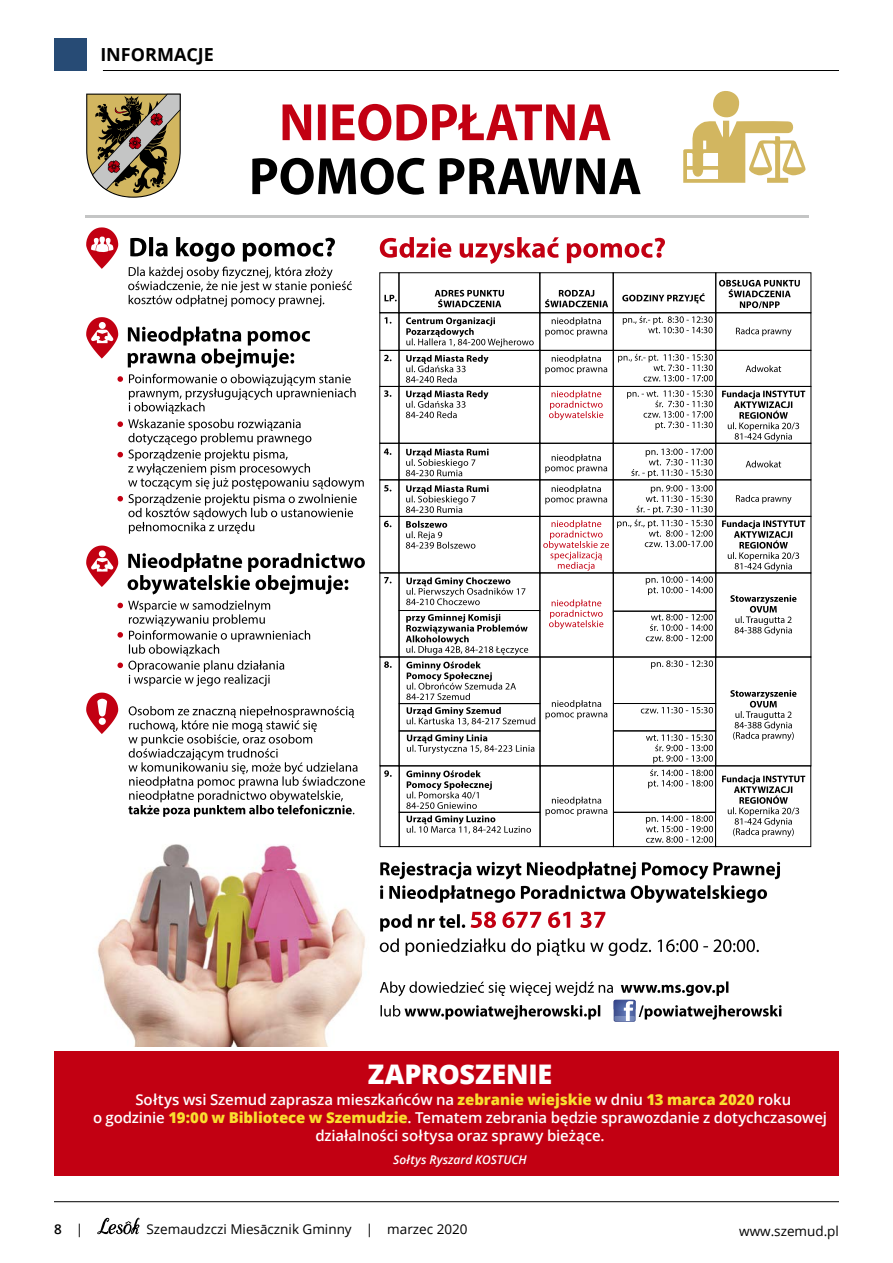
<style>
.page{position:relative;width:893px;height:1263px;background:#fff}
.page>*{position:absolute;margin:0;border:0;box-sizing:border-box;transform-origin:0 0}
.t1{font:800 27px "Open Sans";letter-spacing:-.01em;color:#fff}
.t2{font:700 18px "Open Sans";color:#000}
.t3{font:600 15px/18px "Open Sans";letter-spacing:-.01em;color:#fff;text-align:center}
.t4{font:13.5px "Open Sans";color:#000}
.t5{font:600 13.5px "Open Sans";color:#000}
.t6{font:italic 600 12px "Open Sans";letter-spacing:.005em;color:#fff}
.s1{font-weight:800;color:#f9de30}
.s2{font-weight:400}
</style>
<div class="page">
<svg style="left:85px;top:93px;width:724px;height:125px"></svg>
<svg style="left:86px;top:94px;width:95px;height:104px;background:#978764"></svg>
<hr style="left:85px;top:216px;width:723px;height:2px;background:#c4c5c5">
<svg style="left:683px;top:91px;width:122px;height:92px"></svg>
<svg style="left:283px;top:104px;width:327px;height:37px"></svg>
<svg style="left:252px;top:158px;width:389px;height:37px"></svg>
<img style="left:97px;top:822px;width:305px;height:225px">
<svg style="left:86px;top:227px;width:32px;height:42px"></svg>
<svg style="left:128px;top:237px;width:224px;height:70px"></svg>
<svg style="left:380px;top:237px;width:285px;height:27px"></svg>
<svg style="left:380px;top:862px;width:400px;height:94px"></svg>
<svg style="left:86px;top:317px;width:32px;height:42px"></svg>
<svg style="left:128px;top:327px;width:182px;height:41px"></svg>
<svg style="left:128px;top:553px;width:237px;height:41px"></svg>
<svg style="left:86px;top:546px;width:32px;height:41px"></svg>
<svg style="left:117px;top:374px;width:247px;height:160px"></svg>
<svg style="left:117px;top:600px;width:193px;height:86px"></svg>
<svg style="left:380px;top:981px;width:401px;height:41px"></svg>
<svg style="left:128px;top:706px;width:237px;height:111px"></svg>
<svg style="left:86px;top:693px;width:32px;height:41px"></svg>
<div style="left:613px;top:312px;width:103px;height:39px;border:1px solid #000"></div>
<svg style="left:623px;top:316px;width:90px;height:17px"></svg>
<svg style="left:545px;top:290px;width:63px;height:17px"></svg>
<svg style="left:622px;top:293px;width:83px;height:10px"></svg>
<div style="left:540px;top:312px;width:74px;height:39px;border:1px solid #000"></div>
<svg style="left:545px;top:317px;width:62px;height:19px"></svg>
<div style="left:613px;top:350px;width:103px;height:37px;border:1px solid #000"></div>
<svg style="left:618px;top:354px;width:95px;height:27px"></svg>
<div style="left:540px;top:350px;width:74px;height:37px;border:1px solid #000"></div>
<svg style="left:545px;top:355px;width:62px;height:19px"></svg>
<div style="left:613px;top:386px;width:103px;height:58px;border:1px solid #000"></div>
<svg style="left:627px;top:390px;width:86px;height:40px"></svg>
<div style="left:540px;top:386px;width:74px;height:58px;border:1px solid #000"></div>
<svg style="left:549px;top:390px;width:54px;height:30px"></svg>
<div style="left:715px;top:312px;width:96px;height:39px;border:1px solid #000"></div>
<div style="left:715px;top:350px;width:96px;height:37px;border:1px solid #000"></div>
<div style="left:715px;top:386px;width:96px;height:58px;border:1px solid #000"></div>
<div style="left:613px;top:443px;width:103px;height:37px;border:1px solid #000"></div>
<div style="left:613px;top:611px;width:103px;height:46px;border:1px solid #000"></div>
<div style="left:613px;top:703px;width:103px;height:28px;border:1px solid #000"></div>
<div style="left:613px;top:730px;width:103px;height:36px;border:1px solid #000"></div>
<div style="left:540px;top:443px;width:74px;height:37px;border:1px solid #000"></div>
<div style="left:540px;top:516px;width:74px;height:57px;border:1px solid #000"></div>
<div style="left:540px;top:572px;width:74px;height:85px;border:1px solid #000"></div>
<div style="left:540px;top:657px;width:74px;height:109px;border:1px solid #000"></div>
<div style="left:540px;top:765px;width:74px;height:82px;border:1px solid #000"></div>
<svg style="left:545px;top:485px;width:62px;height:19px"></svg>
<svg style="left:545px;top:454px;width:62px;height:19px"></svg>
<svg style="left:631px;top:448px;width:82px;height:30px"></svg>
<svg style="left:543px;top:520px;width:66px;height:51px"></svg>
<svg style="left:549px;top:599px;width:54px;height:30px"></svg>
<svg style="left:617px;top:485px;width:96px;height:62px"></svg>
<div style="left:613px;top:572px;width:103px;height:39px;border:1px solid #000"></div>
<svg style="left:646px;top:576px;width:67px;height:19px"></svg>
<svg style="left:646px;top:614px;width:67px;height:27px"></svg>
<svg style="left:545px;top:700px;width:62px;height:19px"></svg>
<svg style="left:546px;top:797px;width:61px;height:19px"></svg>
<svg style="left:651px;top:660px;width:62px;height:9px"></svg>
<svg style="left:641px;top:707px;width:72px;height:6px"></svg>
<svg style="left:646px;top:734px;width:67px;height:29px"></svg>
<div style="left:613px;top:765px;width:103px;height:48px;border:1px solid #000"></div>
<div style="left:399px;top:312px;width:141px;height:39px;border:1px solid #000"></div>
<svg style="left:435px;top:290px;width:69px;height:17px"></svg>
<svg style="left:384px;top:295px;width:13px;height:6px"></svg>
<div style="left:379px;top:272px;width:20px;height:41px;border:1px solid #000"></div>
<svg style="left:384px;top:317px;width:7px;height:7px"></svg>
<div style="left:399px;top:350px;width:141px;height:37px;border:1px solid #000"></div>
<svg style="left:406px;top:355px;width:82px;height:28px"></svg>
<svg style="left:384px;top:355px;width:7px;height:6px"></svg>
<div style="left:399px;top:386px;width:141px;height:58px;border:1px solid #000"></div>
<div style="left:379px;top:386px;width:20px;height:58px;border:1px solid #000"></div>
<svg style="left:406px;top:390px;width:82px;height:28px"></svg>
<svg style="left:384px;top:390px;width:7px;height:7px"></svg>
<svg style="left:406px;top:317px;width:128px;height:30px"></svg>
<div style="left:399px;top:443px;width:141px;height:37px;border:1px solid #000"></div>
<div style="left:399px;top:516px;width:141px;height:57px;border:1px solid #000"></div>
<div style="left:399px;top:610px;width:141px;height:47px;border:1px solid #000"></div>
<div style="left:399px;top:703px;width:141px;height:28px;border:1px solid #000"></div>
<div style="left:399px;top:812px;width:141px;height:35px;border:1px solid #000"></div>
<div style="left:399px;top:730px;width:141px;height:36px;border:1px solid #000"></div>
<div style="left:379px;top:479px;width:20px;height:38px;border:1px solid #000"></div>
<div style="left:379px;top:443px;width:20px;height:37px;border:1px solid #000"></div>
<div style="left:379px;top:516px;width:20px;height:57px;border:1px solid #000"></div>
<div style="left:380px;top:765px;width:20px;height:82px;border:1px solid #000"></div>
<svg style="left:406px;top:485px;width:83px;height:28px"></svg>
<svg style="left:406px;top:448px;width:83px;height:28px"></svg>
<svg style="left:384px;top:485px;width:7px;height:6px"></svg>
<svg style="left:384px;top:448px;width:7px;height:7px"></svg>
<svg style="left:384px;top:521px;width:7px;height:6px"></svg>
<svg style="left:384px;top:577px;width:7px;height:6px"></svg>
<svg style="left:384px;top:661px;width:8px;height:7px"></svg>
<svg style="left:384px;top:770px;width:8px;height:7px"></svg>
<svg style="left:406px;top:521px;width:69px;height:28px"></svg>
<svg style="left:406px;top:614px;width:122px;height:41px"></svg>
<div style="left:399px;top:572px;width:141px;height:39px;border:1px solid #000"></div>
<svg style="left:406px;top:577px;width:119px;height:28px"></svg>
<svg style="left:406px;top:661px;width:110px;height:39px"></svg>
<svg style="left:407px;top:707px;width:128px;height:18px"></svg>
<svg style="left:407px;top:734px;width:127px;height:20px"></svg>
<svg style="left:407px;top:815px;width:124px;height:19px"></svg>
<div style="left:399px;top:765px;width:141px;height:48px;border:1px solid #000"></div>
<svg style="left:406px;top:770px;width:86px;height:39px"></svg>
<svg style="left:648px;top:769px;width:65px;height:19px"></svg>
<svg style="left:646px;top:815px;width:67px;height:28px"></svg>
<div style="left:613px;top:812px;width:103px;height:35px;border:1px solid #000"></div>
<div style="left:715px;top:443px;width:96px;height:37px;border:1px solid #000"></div>
<div style="left:715px;top:516px;width:96px;height:57px;border:1px solid #000"></div>
<div style="left:715px;top:572px;width:96px;height:85px;border:1px solid #000"></div>
<div style="left:715px;top:765px;width:96px;height:82px;border:1px solid #000"></div>
<svg style="left:719px;top:280px;width:81px;height:28px"></svg>
<svg style="left:736px;top:327px;width:55px;height:9px"></svg>
<svg style="left:746px;top:365px;width:35px;height:7px"></svg>
<svg style="left:722px;top:390px;width:83px;height:52px"></svg>
<svg style="left:746px;top:460px;width:35px;height:7px"></svg>
<svg style="left:736px;top:495px;width:55px;height:9px"></svg>
<svg style="left:722px;top:520px;width:83px;height:51px"></svg>
<svg style="left:730px;top:595px;width:66px;height:40px"></svg>
<svg style="left:730px;top:690px;width:66px;height:51px"></svg>
<svg style="left:722px;top:775px;width:83px;height:62px"></svg>
<div style="left:715px;top:657px;width:96px;height:109px;border:1px solid #000"></div>
<div style="left:54px;top:1051px;width:785px;height:125px;background:#c20012"></div>
<svg style="left:97px;top:1218px;width:43px;height:16px"></svg>
<hr style="left:54px;top:1201px;width:785px;height:1px;background:#000">
<hr style="left:103px;top:70px;width:736px;height:1px;background:#000">
<div style="left:54px;top:38px;width:33px;height:32px;background:#274b75"></div>
<p class="t2" style="left:100px;top:42px;width:115px">INFORMACJE</p>
<h1 class="t1" style="left:368px;top:1054px;width:186px">ZAPROSZENIE</h1>
<p class="t3" style="left:93px;top:1090px;width:736px">Sołtys wsi Szemud zaprasza mieszkańców na <span class="s1">zebranie wiejskie</span> w dniu <span class="s1">13 marca 2020</span> roku<br>o godzinie <span class="s1">19:00 w Bibliotece w Szemudzie</span>. Tematem zebrania będzie sprawozdanie z dotychczasowej działalności sołtysa oraz sprawy bieżące.</p>
<p class="t6" style="left:393px;top:1151px;width:135px">Sołtys Ryszard KOSTUCH</p>
<p class="t5" style="left:54px;top:1220px;width:31px">8 <span class="s2">|</span></p>
<p class="t4" style="left:147px;top:1220px;width:323px">Szemaudzczi Miesācznik Gminny | marzec 2020</p>
<p class="t4" style="left:739px;top:1222px;width:101px">www.szemud.pl</p>
</div>
